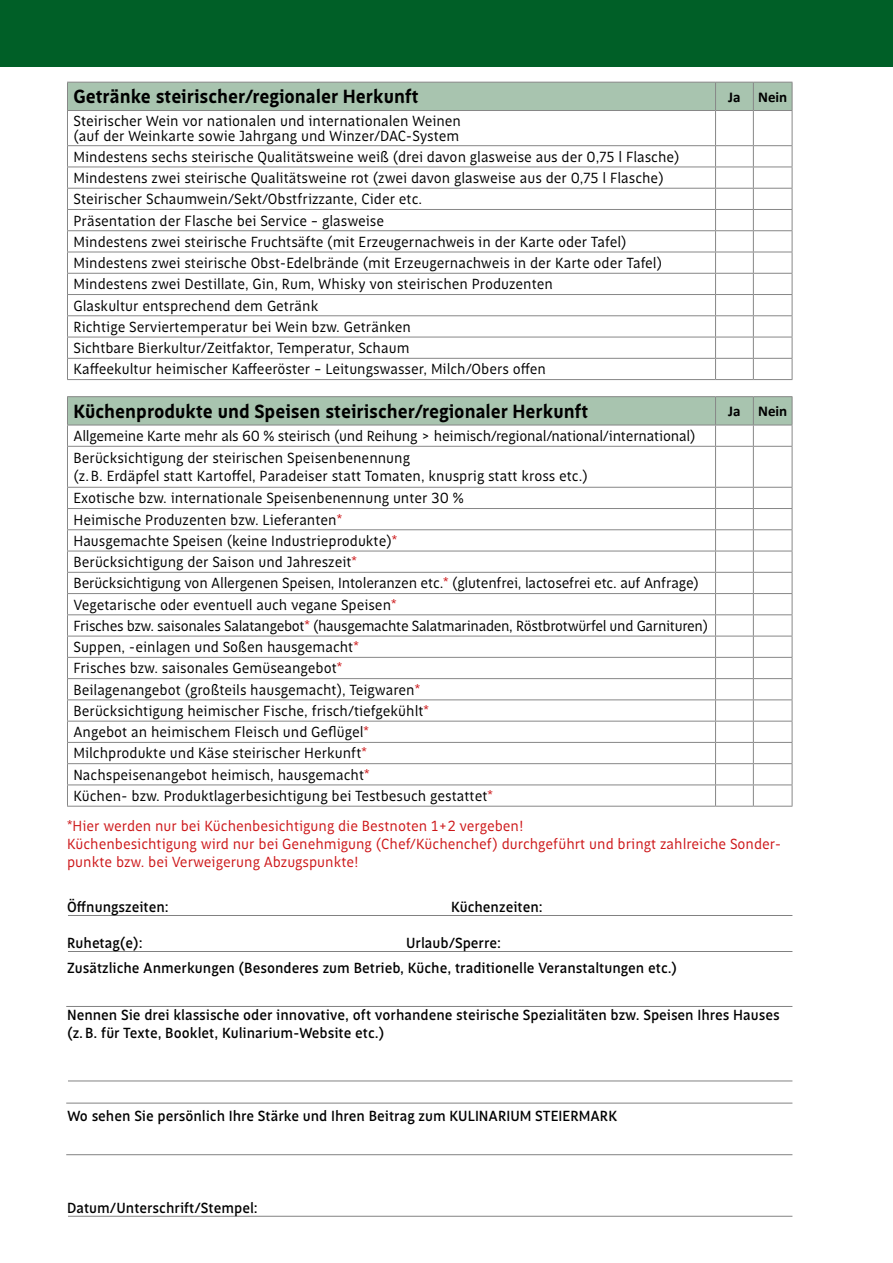
<style>
.page{position:relative;width:893px;height:1263px;background:#fff}
.page>*{position:absolute;margin:0;border:0;box-sizing:border-box;transform-origin:0 0}
.t1{font:700 19.5px "Saya FY";color:#000}
.t2{font:15px/21.3px "Saya FY";color:#000}
.t3{font:500 15px/24.5px "Saya FY";color:#000}
.t4{font:15px/18px "Saya FY";color:#cd1719}
.t5{font:700 15px "Calibri";color:#000}
.s1{color:#cd1719}
</style>
<div class="page">
<div style="left:0;top:0;width:893px;height:67px;background:#005f27"></div>
<hr style="left:715px;top:446px;width:38px;height:1px;background:#878787">
<hr style="left:753px;top:446px;width:39px;height:1px;background:#878787">
<hr style="left:753px;top:447px;width:1px;height:40px;background:#878787">
<hr style="left:792px;top:447px;width:1px;height:40px;background:#878787">
<hr style="left:715px;top:487px;width:38px;height:1px;background:#878787">
<hr style="left:753px;top:487px;width:39px;height:1px;background:#878787">
<hr style="left:715px;top:806px;width:38px;height:1px;background:#878787">
<hr style="left:753px;top:806px;width:39px;height:1px;background:#878787">
<hr style="left:67px;top:446px;width:648px;height:1px;background:#878787">
<hr style="left:67px;top:447px;width:1px;height:40px;background:#878787">
<hr style="left:715px;top:447px;width:1px;height:40px;background:#878787">
<hr style="left:67px;top:487px;width:648px;height:1px;background:#878787">
<svg style="left:67px;top:488px;width:726px;height:318px"></svg>
<hr style="left:67px;top:806px;width:648px;height:1px;background:#878787">
<hr style="left:67px;top:396px;width:648px;height:1px;background:#878787">
<hr style="left:715px;top:396px;width:38px;height:1px;background:#878787">
<hr style="left:753px;top:396px;width:39px;height:1px;background:#878787">
<svg style="left:67px;top:397px;width:726px;height:49px"></svg>
<hr style="left:715px;top:379px;width:38px;height:1px;background:#878787">
<hr style="left:753px;top:379px;width:39px;height:1px;background:#878787">
<hr style="left:67px;top:379px;width:648px;height:1px;background:#878787">
<svg style="left:67px;top:82px;width:726px;height:297px"></svg>
<hr style="left:68px;top:915px;width:724px;height:1px;background:#000">
<hr style="left:68px;top:951px;width:724px;height:1px;background:#000">
<hr style="left:68px;top:1080px;width:724px;height:1px;background:#000">
<hr style="left:66px;top:1006px;width:726px;height:1px;background:#000">
<hr style="left:66px;top:1154px;width:726px;height:1px;background:#000">
<hr style="left:66px;top:1103px;width:726px;height:1px;background:#000">
<hr style="left:68px;top:1216px;width:724px;height:1px;background:#000">
<h1 class="t1" style="left:73px;top:85px;width:347px">Getränke steirischer/regionaler Herkunft</h1>
<p class="t5" style="left:728px;top:87px;width:61px">Ja Nein</p>
<p class="t2" style="left:73px;top:113px;width:389px;line-height:15px">Steirischer Wein vor nationalen und internationalen Weinen (auf der Weinkarte sowie Jahrgang und Winzer/DAC-System</p>
<p class="t2" style="left:73px;top:146px;width:608px">Mindestens sechs steirische Qualitätsweine weiß (drei davon glasweise aus der 0,75 l Flasche)<br>Mindestens zwei steirische Qualitätsweine rot (zwei davon glasweise aus der 0,75 l Flasche)<br>Steirischer Schaumwein/Sekt/Obstfrizzante, Cider etc.<br>Präsentation der Flasche bei Service – glasweise<br>Mindestens zwei steirische Fruchtsäfte (mit Erzeugernachweis in der Karte oder Tafel)<br>Mindestens zwei steirische Obst-Edelbrände (mit Erzeugernachweis in der Karte oder Tafel)<br>Mindestens zwei Destillate, Gin, Rum, Whisky von steirischen Produzenten<br>Glaskultur entsprechend dem Getränk<br>Richtige Serviertemperatur bei Wein bzw. Getränken<br>Sichtbare Bierkultur/Zeitfaktor, Temperatur, Schaum<br>Kaffeekultur heimischer Kaffeeröster – Leitungswasser, Milch/Obers offen</p>
<h1 class="t1" style="left:73px;top:399px;width:516px">Küchenprodukte und Speisen steirischer/regionaler Herkunft</h1>
<p class="t5" style="left:728px;top:402px;width:61px">Ja Nein</p>
<p class="t2" style="left:73px;top:425px;width:623px;line-height:22px">Allgemeine Karte mehr als 60 % steirisch (und Reihung &gt; heimisch/regional/national/international)<br>Berücksichtigung der steirischen Speisenbenennung</p>
<p class="t2" style="left:73px;top:465px;width:636px">(z.B. Erdäpfel statt Kartoffel, Paradeiser statt Tomaten, knusprig statt kross etc.)<br>Exotische bzw. internationale Speisenbenennung unter 30 %<br>Heimische Produzenten bzw. Lieferanten<span class="s1">*<br></span>Hausgemachte Speisen (keine Industrieprodukte)<span class="s1">*<br></span>Berücksichtigung der Saison und Jahreszeit<span class="s1">*<br></span>Berücksichtigung von Allergenen Speisen, Intoleranzen etc.<span class="s1">*</span> (glutenfrei, lactosefrei etc. auf Anfrage)<br>Vegetarische oder eventuell auch vegane Speisen<span class="s1">*<br></span>Frisches bzw. saisonales Salatangebot<span class="s1">*</span> (hausgemachte Salatmarinaden, Röstbrotwürfel und Garnituren)<br>Suppen, -einlagen und Soßen hausgemacht<span class="s1">*<br></span>Frisches bzw. saisonales Gemüseangebot<span class="s1">*<br></span>Beilagenangebot (großteils hausgemacht), Teigwaren<span class="s1">*<br></span>Berücksichtigung heimischer Fische, frisch/tiefgekühlt<span class="s1">*<br></span>Angebot an heimischem Fleisch und Geflügel<span class="s1">*<br></span>Milchprodukte und Käse steirischer Herkunft<span class="s1">*<br></span>Nachspeisenangebot heimisch, hausgemacht<span class="s1">*<br></span>Küchen- bzw. Produktlagerbesichtigung bei Testbesuch gestattet<span class="s1">*</span></p>
<p class="t4" style="left:67px;top:816px;width:716px">*Hier werden nur bei Küchenbesichtigung die Bestnoten 1+2 vergeben!<br>Küchenbesichtigung wird nur bei Genehmigung (Chef/Küchenchef) durchgeführt und bringt zahlreiche Sonder&shy;punkte bzw. bei Verweigerung Abzugspunkte!</p>
<p class="t3" style="left:67px;top:895px;width:103px">Öffnungszeiten:</p>
<p class="t3" style="left:451px;top:895px;width:93px">Küchenzeiten:</p>
<p class="t3" style="left:67px;top:931px;width:77px">Ruhetag(e):</p>
<p class="t3" style="left:67px;top:931px;width:612px;text-indent:339px">Urlaub/Sperre:<br>Zusätzliche Anmerkungen (Besonderes zum Betrieb, Küche, traditionelle Veranstaltungen etc.)</p>
<p class="t3" style="left:67px;top:1006px;width:714px;line-height:18px">Nennen Sie drei klassische oder innovative, oft vorhandene steirische Spezialitäten bzw. Speisen Ihres Hauses (z.B. für Texte, Booklet, Kulinarium-Website etc.)</p>
<p class="t3" style="left:67px;top:1103px;width:552px">Wo sehen Sie persönlich Ihre Stärke und Ihren Beitrag zum KULINARIUM STEIERMARK</p>
<p class="t3" style="left:67px;top:1195px;width:192px">Datum/Unterschrift/Stempel:</p>
</div>
